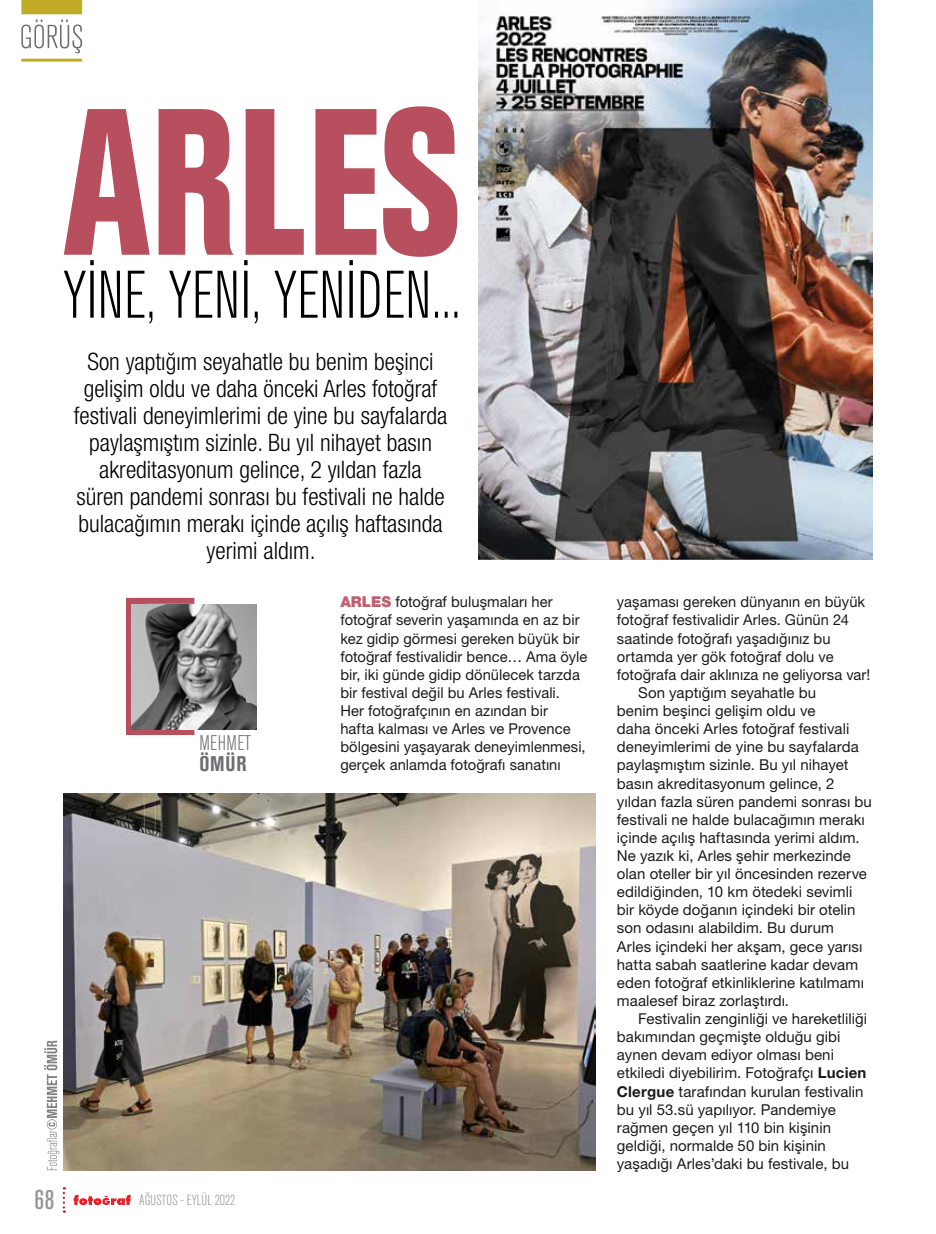
<style>
.page{position:relative;width:936px;height:1234px;background:#fff}
.page>*{position:absolute;margin:0;border:0;box-sizing:border-box;transform-origin:0 0}
.t1{font:500 condensed 27px "Akzidenz Grotesk Std";color:#939598}
.t2{font:300 condensed 24px/27px "Helvetica Neue LT Std";color:#000;text-align:center}
.t3{font:300 condensed 21px "Akzidenz Grotesk Std";letter-spacing:.02em;color:#6d6e71}
.t4{font:700 condensed 21px "Akzidenz Grotesk Std";color:#6d6e71}
.t5{font:15px/18.1px "Helvetica Neue LT Std";letter-spacing:.005em;color:#000}
.t6{font:300 condensed 14.55px "Akzidenz Grotesk Std";color:#939598}
.s1{font-weight:900;color:#b74f5f}
.s2{font-weight:700}
</style>
<div class="page">
<svg style="left:73px;top:1194px;width:58px;height:11px"></svg>
<svg style="left:63px;top:1187px;width:2px;height:25px"></svg>
<img style="left:478px;top:0;width:394px;height:559px">
<svg style="left:21px;top:20px;width:61px;height:33px"></svg>
<div style="left:21px;top:0;width:61px;height:14px;background:#c0ac25"></div>
<hr style="left:21px;top:59px;width:61px;height:3px;background:#c0ac25">
<svg style="left:44px;top:1040px;width:15px;height:129px"></svg>
<svg style="left:64px;top:260px;width:393px;height:63px"></svg>
<svg style="left:64px;top:106px;width:393px;height:151px;fill:#b74f5f"></svg>
<svg style="left:126px;top:597px;width:68px;height:137px;background:#b8616e"></svg>
<img style="left:132px;top:604px;width:125px;height:125px">
<img style="left:64px;top:793px;width:531px;height:376px">
<p class="t2" style="left:74px;top:348px;width:375px">Son yaptığım seyahatle bu benim beşinci gelişim oldu ve daha önceki Arles fotoğraf festivali deneyimlerimi de yine bu sayfalarda paylaşmıştım sizinle. Bu yıl nihayet basın akreditasyonum gelince, 2 yıldan fazla süren pandemi sonrası bu festivali ne halde bulacağımın merakı içinde açılış haftasında yerimi aldım.</p>
<h3 class="t3" style="left:199px;top:731px;width:53px">MEHMET</h3>
<h3 class="t4" style="left:199px;top:751px;width:49px">ÖMÜR</h3>
<h1 class="t1" style="left:35px;top:1184px;width:21px">68</h1>
<p class="t6" style="left:139px;top:1191px;width:98px">AĞUSTOS - EYLÜL 2022</p>
<p class="t5" style="left:340px;top:592px;width:248px"><span class="s1">ARLES</span> fotoğraf buluşmaları her fotoğraf severin yaşamında en az bir kez gidip görmesi gereken büyük bir fotoğraf festivalidir bence… Ama öyle bir, iki günde gidip dönülecek tarzda bir festival değil bu Arles festivali.<br>Her fotoğrafçının en azından bir<br>hafta kalması ve Arles ve Provence bölgesini yaşayarak deneyimlenmesi, gerçek anlamda fotoğrafı sanatını</p>
<p class="t5" style="left:617px;top:592px;width:250px">yaşaması gereken dünyanın en büyük</p>
<p class="t5" style="left:617px;top:610px;width:233px">fotoğraf festivalidir Arles. Günün 24</p>
<p class="t5" style="left:617px;top:628px;width:215px">saatinde fotoğrafı yaşadığınız bu</p>
<p class="t5" style="left:617px;top:647px;width:218px">ortamda yer gök fotoğraf dolu ve</p>
<p class="t5" style="left:617px;top:665px;width:255px">fotoğrafa dair aklınıza ne geliyorsa var!</p>
<p class="t5" style="left:638px;top:683px;width:179px">Son yaptığım seyahatle bu</p>
<p class="t5" style="left:617px;top:701px;width:200px">benim beşinci gelişim oldu ve</p>
<p class="t5" style="left:617px;top:719px;width:234px">daha önceki Arles fotoğraf festivali</p>
<p class="t5" style="left:617px;top:737px;width:243px">deneyimlerimi de yine bu sayfalarda</p>
<p class="t5" style="left:617px;top:755px;width:233px">paylaşmıştım sizinle. Bu yıl nihayet</p>
<p class="t5" style="left:617px;top:773px;width:219px">basın akreditasyonum gelince, 2</p>
<p class="t5" style="left:617px;top:791px;width:256px">yıldan fazla süren pandemi sonrası bu</p>
<p class="t5" style="left:617px;top:810px;width:249px">festivali ne halde bulacağımın merakı</p>
<p class="t5" style="left:617px;top:828px;width:244px">içinde açılış haftasında yerimi aldım.</p>
<p class="t5" style="left:617px;top:846px;width:235px">Ne yazık ki, Arles şehir merkezinde</p>
<p class="t5" style="left:617px;top:864px;width:251px">olan oteller bir yıl öncesinden rezerve</p>
<p class="t5" style="left:617px;top:882px;width:237px">edildiğinden, 10 km ötedeki sevimli</p>
<p class="t5" style="left:617px;top:900px;width:240px">bir köyde doğanın içindeki bir otelin</p>
<p class="t5" style="left:617px;top:918px;width:218px">son odasını alabildim. Bu durum</p>
<p class="t5" style="left:617px;top:936px;width:247px">Arles içindeki her akşam, gece yarısı</p>
<p class="t5" style="left:617px;top:954px;width:243px">hatta sabah saatlerine kadar devam</p>
<p class="t5" style="left:617px;top:972px;width:249px">eden fotoğraf etkinliklerine katılmamı</p>
<p class="t5" style="left:617px;top:991px;width:174px">maalesef biraz zorlaştırdı.</p>
<p class="t5" style="left:638px;top:1009px;width:230px">Festivalin zenginliği ve hareketliliği</p>
<p class="t5" style="left:617px;top:1027px;width:225px">bakımından geçmişte olduğu gibi</p>
<p class="t5" style="left:617px;top:1045px;width:218px">aynen devam ediyor olması beni</p>
<p class="t5" style="left:617px;top:1063px;width:251px">etkiledi diyebilirim. Fotoğrafçı <span class="s2">Lucien</span></p>
<p class="t5" style="left:617px;top:1081px;width:248px"><span class="s2">Clergue</span> tarafından kurulan festivalin</p>
<p class="t5" style="left:617px;top:1099px;width:220px">bu yıl 53.sü yapılıyor. Pandemiye</p>
<p class="t5" style="left:617px;top:1117px;width:216px">rağmen geçen yıl 110 bin kişinin</p>
<p class="t5" style="left:617px;top:1135px;width:210px">geldiği, normalde 50 bin kişinin</p>
<p class="t5" style="left:617px;top:1154px;width:233px">yaşadığı Arles’daki bu festivale, bu</p>
</div>
